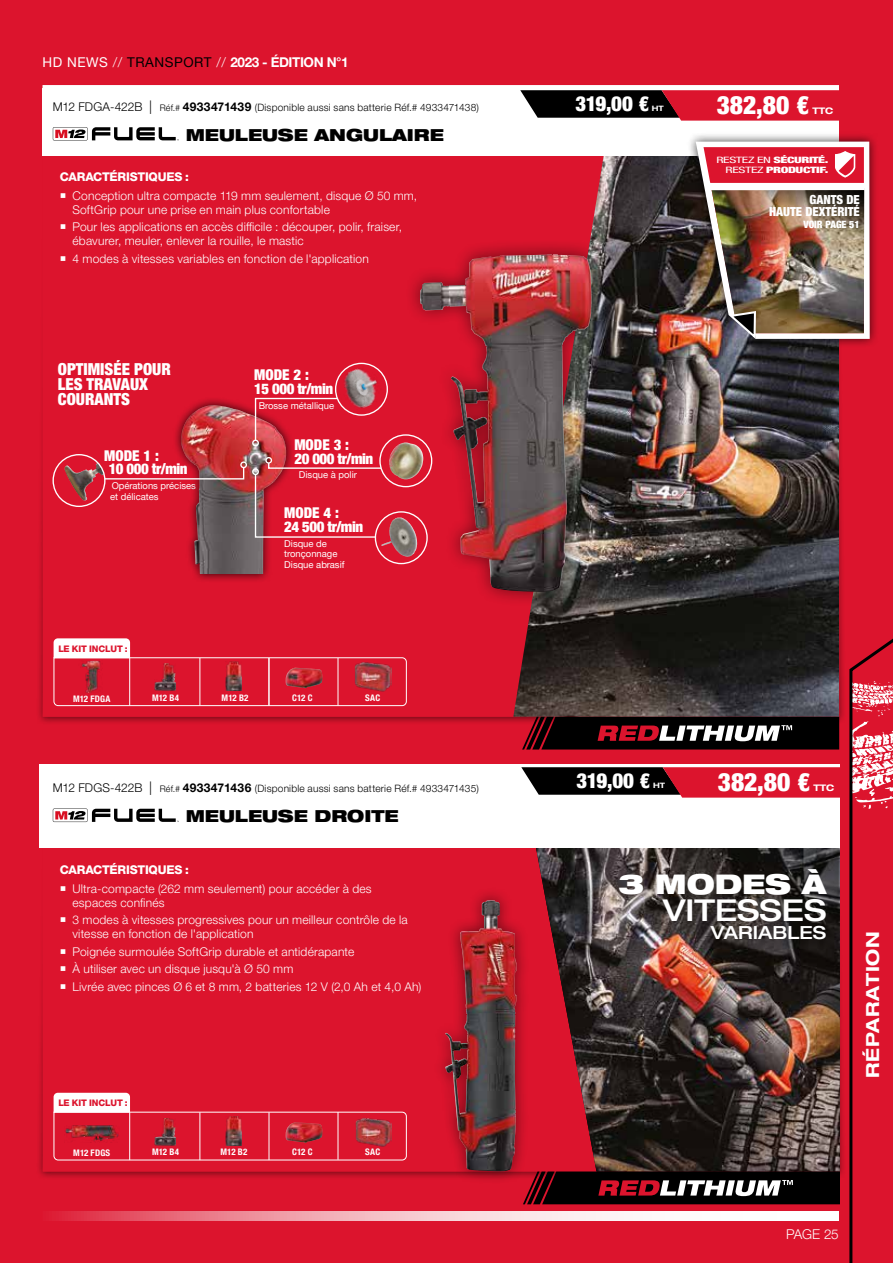
<style>
.page{position:relative;width:893px;height:1263px;background:#dc142d}
.page>*{position:absolute;margin:0;border:0;box-sizing:border-box;transform-origin:0 0}
.t1{font:500 expanded 30px "Helvetica Neue LTW1 G";color:#fff}
.t2{font:900 expanded 27px "Helvetica Neue LTW1 G";color:#fff}
.t3{font:900 condensed 25.5px "Helvetica Neue LTW1 G";letter-spacing:-.005em;color:#fff}
.t4{font:900 condensed 20.85px "Helvetica Neue LTW1 G";letter-spacing:-.025em;color:#fff}
.t5{font:700 expanded 18px "Helvetica Neue LTW1 G";letter-spacing:.04em;color:#fff}
.t6{font:500 expanded 18px "Helvetica Neue LTW1 G";color:#fff}
.t7{font:900 condensed 16.5px/15px "Helvetica Neue LTW1 G";color:#fff}
.t8{font:900 expanded 16.5px "Helvetica Neue LTW1 G";color:#000}
.t9{font:900 condensed 14.85px/13.5px "Helvetica Neue LTW1 G";letter-spacing:-.03em;color:#fff}
.t10{font:700 13.5px "Helvetica Neue LTW1 G";letter-spacing:-.03em;color:#fff}
.t11{font:300 13.5px "Helvetica Neue LTW1 G";letter-spacing:-.02em;color:#fff}
.t12{font:900 condensed 12.45px/12.5px "Helvetica Neue LTW1 G";color:#fff;text-align:right}
.t13{font:300 12px/13.5px "Helvetica Neue LTW1 G";letter-spacing:.015em;color:#fff}
.t14{font:800 12px "Helvetica Neue LTW1 G";letter-spacing:-.02em;color:#fff}
.t15{font:300 10.2px "Helvetica Neue LTW1 G";letter-spacing:.02em;color:#000}
.t16{font:900 condensed 10.05px "Helvetica Neue LTW1 G";color:#fff}
.t17{font:9.45px/10.5px "Helvetica Neue LTW1 G";color:#fff}
.t18{font:700 condensed 9px "Helvetica Neue LTW1 G";letter-spacing:.015em;color:#fff}
.t19{font:800 9px "Helvetica Neue LTW1 G";letter-spacing:-.015em;color:#dc142d}
.t20{font:700 expanded 9px "Helvetica Neue LTW1 G";letter-spacing:-.01em;color:#fff}
.t21{font:900 condensed 8.7px/10.5px "Helvetica Neue LTW1 G";letter-spacing:-.03em;color:#fff;text-align:right;scale:1.6 1}
.t22{font:700 expanded 7.35px "Helvetica Neue LTW1 G";color:#fff}
.s1{font-weight:400}
.s2{font-weight:300}
.s3{font-weight:400;color:#000}
.s4{font-size:12px}
.s5{font-size:13.5px}
.s6{font-size:9px}
.s7{font-weight:700;font-size:12px}
</style>
<div class="page">
<hr style="left:43px;top:85px;width:796px;height:3px;background:#fff">
<svg style="left:52px;top:1211px;width:787px;height:9px;background:#f4bcc3"></svg>
<svg style="left:849px;top:638px;width:44px;height:625px"></svg>
<div style="left:36px;top:151px;width:810px;height:574px;background:#000;opacity:.5"></div>
<div style="left:43px;top:150px;width:796px;height:567px;background:#dc142d"></div>
<div style="left:36px;top:810px;width:810px;height:369px;background:#000;opacity:.5"></div>
<div style="left:43px;top:812px;width:796px;height:359px;background:#dc142d"></div>
<img style="left:513px;top:155px;width:326px;height:562px">
<img style="left:585px;top:848px;width:255px;height:323px">
<div style="left:43px;top:88px;width:796px;height:67px;background:#fff"></div>
<img style="left:536px;top:848px;width:303px;height:264px">
<div style="left:39px;top:764px;width:801px;height:84px;background:#fff"></div>
<svg style="left:53px;top:638px;width:354px;height:68px"></svg>
<hr style="left:269px;top:658px;width:1px;height:48px;background:#fff">
<hr style="left:338px;top:658px;width:1px;height:48px;background:#fff">
<img style="left:286px;top:668px;width:37px;height:20px">
<img style="left:226px;top:661px;width:16px;height:30px">
<img style="left:155px;top:663px;width:21px;height:27px">
<img style="left:353px;top:657px;width:39px;height:38px">
<img style="left:79px;top:661px;width:24px;height:32px">
<svg style="left:53px;top:1093px;width:354px;height:68px"></svg>
<hr style="left:338px;top:1112px;width:1px;height:48px;background:#fff">
<img style="left:286px;top:1122px;width:37px;height:21px">
<img style="left:226px;top:1116px;width:16px;height:29px">
<img style="left:155px;top:1118px;width:21px;height:27px">
<img style="left:353px;top:1112px;width:38px;height:38px">
<img style="left:65px;top:1121px;width:54px;height:21px">
<svg style="left:520px;top:90px;width:319px;height:31px;background:#88212e"></svg>
<svg style="left:521px;top:767px;width:319px;height:31px;background:#88212e"></svg>
<svg style="left:53px;top:127px;width:126px;height:14px"></svg>
<svg style="left:53px;top:808px;width:126px;height:14px"></svg>
<img style="left:64px;top:463px;width:40px;height:38px">
<div style="left:53px;top:454px;width:53px;height:53px;border:1px solid #fff;border-radius:50%"></div>
<div style="left:173px;top:397px;width:122px;height:185px;background:#000;opacity:.75"></div>
<img style="left:181px;top:405px;width:105px;height:169px">
<div style="left:404px;top:239px;width:203px;height:369px;background:#000;opacity:.5"></div>
<img style="left:420px;top:254px;width:172px;height:338px">
<div style="left:433px;top:887px;width:97px;height:298px;background:#000;opacity:.5"></div>
<img style="left:445px;top:900px;width:71px;height:271px">
<img style="left:336px;top:364px;width:51px;height:49px">
<div style="left:335px;top:363px;width:53px;height:53px;border:1px solid #fff;border-radius:50%"></div>
<svg style="left:397px;top:442px;width:7px;height:4px"></svg>
<div style="left:379px;top:434px;width:53px;height:53px;border:1px solid #fff;border-radius:50%"></div>
<img style="left:381px;top:517px;width:36px;height:40px">
<div style="left:375px;top:511px;width:53px;height:53px;border:1px solid #fff;border-radius:50%"></div>
<svg style="left:522px;top:717px;width:317px;height:32px;background:#341f21"></svg>
<svg style="left:523px;top:1171px;width:317px;height:33px;background:#341e21"></svg>
<svg style="left:103px;top:466px;width:142px;height:14px"></svg>
<div style="left:240px;top:461px;width:7px;height:7px;border:1px solid #fff;border-radius:50%"></div>
<svg style="left:254px;top:397px;width:85px;height:45px"></svg>
<div style="left:252px;top:440px;width:7px;height:6px;border:1px solid #fff;border-radius:50%"></div>
<div style="left:252px;top:468px;width:7px;height:7px;border:1px solid #fff;border-radius:50%"></div>
<svg style="left:254px;top:462px;width:129px;height:76px"></svg>
<div style="left:265px;top:457px;width:7px;height:7px;border:1px solid #fff;border-radius:50%"></div>
<div style="left:686px;top:132px;width:193px;height:217px;background:#000;opacity:.75"></div>
<img style="left:696px;top:142px;width:174px;height:199px">
<p class="t10" style="left:43px;top:54px;width:308px"><span class="s1">HD NEWS</span> <span class="s2">//</span> <span class="s3">TRANSPORT</span> <span class="s2">//</span> 2023 - ÉDITION N°1</p>
<p class="t15" style="left:53px;top:101px;width:427px"><span class="s4">M12 FDGA-422B</span> <span class="s5">|</span> <span class="s6">Réf.#</span> <span class="s7">4933471439</span> (Disponible aussi sans batterie Réf.# 4933471438)</p>
<h3 class="t8" style="left:186px;top:124px;width:260px">MEULEUSE ANGULAIRE</h3>
<p class="t14" style="left:60px;top:169px;width:131px">CARACTÉRISTIQUES :</p>
<p class="t13" style="left:72px;top:189px;width:346px;text-indent:-13px">○ Conception ultra compacte 119 mm seulement, disque Ø 50 mm,<br>SoftGrip pour une prise en main plus confortable</p>
<p class="t13" style="left:72px;top:220px;width:331px;text-indent:-13px">○ Pour les applications en accès difficile : découper, polir, fraiser, ébavurer, meuler, enlever la rouille, le mastic</p>
<p class="t13" style="left:60px;top:251px;width:311px">○ 4 modes à vitesses variables en fonction de l'application</p>
<h3 class="t7" style="left:58px;top:362px;width:115px">OPTIMISÉE POUR<br>LES TRAVAUX<br>COURANTS</h3>
<p class="t9" style="left:109px;top:449px;width:80px;text-indent:-4px">MODE 1 :<br>10 000 tr/min</p>
<p class="t17" style="left:110px;top:480px;width:87px">Opérations précises et délicates</p>
<p class="t19" style="left:58px;top:643px;width:71px">LE KIT INCLUT :</p>
<p class="t9" style="left:254px;top:368px;width:80px">MODE 2 :<br>15 000 tr/min</p>
<p class="t17" style="left:259px;top:400px;width:77px">Brosse métallique</p>
<p class="t9" style="left:294px;top:438px;width:80px">MODE 3 :<br>20 000 tr/min</p>
<p class="t17" style="left:299px;top:470px;width:60px">Disque à polir</p>
<p class="t9" style="left:284px;top:506px;width:80px">MODE 4 :<br>24 500 tr/min</p>
<p class="t17" style="left:284px;top:538px;width:62px">Disque de tronçonnage<br>Disque abrasif</p>
<p class="t18" style="left:152px;top:692px;width:29px">M12 B4</p>
<p class="t18" style="left:292px;top:692px;width:22px">C12 C</p>
<p class="t18" style="left:365px;top:692px;width:16px">SAC</p>
<p class="t18" style="left:73px;top:693px;width:39px">M12 FDGA</p>
<p class="t18" style="left:222px;top:692px;width:28px">M12 B2</p>
<p class="t15" style="left:53px;top:782px;width:428px"><span class="s4">M12 FDGS-422B</span> <span class="s5">|</span> <span class="s6">Réf.#</span> <span class="s7">4933471436</span> (Disponible aussi sans batterie Réf.# 4933471435)</p>
<h3 class="t8" style="left:186px;top:805px;width:214px">MEULEUSE DROITE</h3>
<p class="t14" style="left:60px;top:862px;width:131px">CARACTÉRISTIQUES :</p>
<p class="t13" style="left:72px;top:882px;width:301px;text-indent:-13px">○ Ultra-compacte (262 mm seulement) pour accéder à des espaces confinés</p>
<p class="t13" style="left:72px;top:913px;width:337px;text-indent:-13px">○ 3 modes à vitesses progressives pour un meilleur contrôle de la vitesse en fonction de l'application</p>
<p class="t13" style="left:60px;top:944px;width:296px">○ Poignée surmoulée SoftGrip durable et antidérapante</p>
<p class="t13" style="left:60px;top:962px;width:235px">○ À utiliser avec un disque jusqu'à Ø 50 mm</p>
<p class="t13" style="left:60px;top:980px;width:363px">○ Livrée avec pinces Ø 6 et 8 mm, 2 batteries 12 V (2,0 Ah et 4,0 Ah)</p>
<p class="t19" style="left:58px;top:1097px;width:71px">LE KIT INCLUT :</p>
<p class="t18" style="left:152px;top:1147px;width:29px">M12 B4</p>
<p class="t18" style="left:292px;top:1147px;width:22px">C12 C</p>
<p class="t18" style="left:365px;top:1147px;width:16px">SAC</p>
<p class="t18" style="left:73px;top:1147px;width:39px">M12 FDGS</p>
<p class="t18" style="left:220px;top:1147px;width:28px">M12 B2</p>
<h3 class="t4" style="left:575px;top:91px;width:75px">319,00 €</h3>
<p class="t22" style="left:652px;top:104px;width:13px">HT</p>
<h3 class="t3" style="left:717px;top:90px;width:94px">382,80 €</h3>
<p class="t20" style="left:812px;top:105px;width:22px">TTC</p>
<p class="t21" style="left:716px;top:154px;width:71px"><span class="s1">RESTEZ EN</span> SÉCURITÉ.<br><span class="s1">RESTEZ</span> PRODUCTIF.</p>
<p class="t12" style="left:769px;top:193px;width:92px">GANTS DE<br>HAUTE DEXTÉRITÉ</p>
<p class="t16" style="left:803px;top:218px;width:58px">VOIR PAGE 51</p>
<h3 class="t4" style="left:576px;top:768px;width:75px">319,00 €</h3>
<p class="t22" style="left:653px;top:781px;width:13px">HT</p>
<h3 class="t3" style="left:718px;top:767px;width:94px">382,80 €</h3>
<p class="t20" style="left:813px;top:782px;width:22px">TTC</p>
<h2 class="t2" style="left:618px;top:867px;width:210px">3 MODES À</h2>
<h1 class="t1" style="left:663px;top:891px;width:165px">VITESSES</h1>
<h3 class="t6" style="left:711px;top:921px;width:117px">VARIABLES</h3>
<h3 class="t5" style="left:861px;top:1078px;width:148px;rotate:-90deg">RÉPARATION</h3>
<p class="t11" style="left:786px;top:1226px;width:54px">PAGE 25</p>
</div>
